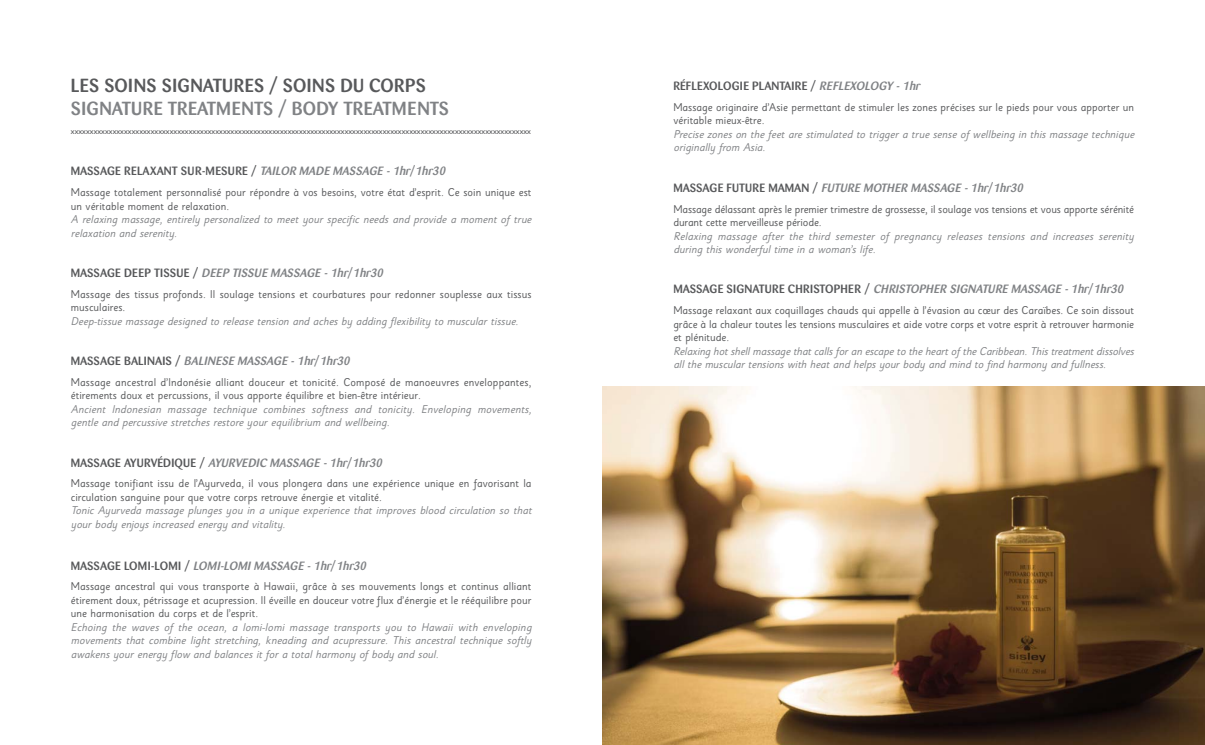
<style>
.page{position:relative;width:1205px;height:745px;background:#fff}
.page>*{position:absolute;margin:0;border:0;box-sizing:border-box;transform-origin:0 0}
.t1{font:500 18.75px "Barmeno";color:#808285}
.t2{font:500 18.75px "Barmeno";letter-spacing:.02em;color:#58595b}
.t3{font:italic 500 11.88px "Barmeno";color:#808285}
.t4{font:500 11.88px "Barmeno";letter-spacing:.02em;color:#58595b}
.t5{font:11.25px/13.5px "Sassoon Sans";color:#58595b}
.t6{font:italic 11.25px/13.5px "Sassoon Sans";color:#808285}
.t7{font:7.5px "U8";letter-spacing:.01em;color:#58595b}
.s1{font-style:italic;color:#808285}
.s2{color:#808285}
.s3{font-style:normal;color:#58595b}
.s4{font-style:normal}
</style>
<div class="page">
<img style="left:602px;top:386px;width:603px;height:358px">
<h1 class="t2" style="left:71px;top:78px;width:356px">LES SOINS SIGNATURES / SOINS DU CORPS</h1>
<h1 class="t1" style="left:71px;top:100px;width:380px">SIGNATURE TREATMENTS / BODY TREATMENTS</h1>
<p class="t7" style="left:71px;top:125px;width:462px">xxxxxxxxxxxxxxxxxxxxxxxxxxxxxxxxxxxxxxxxxxxxxxxxxxxxxxxxxxxxxxxxxxxxxxxxxxxxxxxxxxxxxxxxxxxxxxxxxxxxxxxxxxxxxxxxxxxxxxxxx</p>
<p class="t4" style="left:71px;top:166px;width:378px">MASSAGE RELAXANT SUR-MESURE / <span class="s1">TAILOR MADE MASSAGE -1hr</span><span class="s2">/</span><span class="s1">1hr30</span></p>
<p class="t5" style="left:71px;top:187px;width:462px">Massage totalement personnalisé pour répondre à vos besoins, votre état d’esprit. Ce soin unique est un véritable moment de relaxation.</p>
<p class="t6" style="left:71px;top:214px;width:464px">A relaxing massage, entirely personalized to meet your specific needs and provide a moment of true relaxation and serenity.</p>
<p class="t3" style="left:71px;top:267px;width:316px"><span class="s3">M AS S AG E D E E P T I S S U E /</span> DEEP TISSUE MASSAGE -1hr<span class="s4">/</span> 1hr30</p>
<p class="t5" style="left:71px;top:288px;width:462px">Massage des tissus profonds. Il soulage tensions et courbatures pour redonner souplesse aux tissus musculaires.</p>
<p class="t6" style="left:71px;top:315px;width:451px">Deep-tissue massage designed to release tension and aches by adding flexibility to muscular tissue.</p>
<p class="t3" style="left:71px;top:355px;width:283px"><span class="s3">M AS S AG E BA L I N A I S /</span> BALINESE MASSAGE -1hr<span class="s4">/</span> 1hr30</p>
<p class="t5" style="left:71px;top:376px;width:462px">Massage ancestral d’Indonésie alliant douceur et tonicité. Composé de manoeuvres enveloppantes, étirements doux et percussions, il vous apporte équilibre et bien-être intérieur.</p>
<p class="t6" style="left:71px;top:403px;width:465px">Ancient Indonesian massage technique combines softness and tonicity. Enveloping movements, gentle and percussive stretches restore your equilibrium and wellbeing.</p>
<p class="t3" style="left:71px;top:457px;width:315px"><span class="s3">M AS S AG E AY U RV É D I Q U E /</span> AYURVEDIC MASSAGE -1hr<span class="s4">/</span> 1hr30</p>
<p class="t5" style="left:71px;top:478px;width:462px">Massage tonifiant issu de l’Ayurveda, il vous plongera dans une expérience unique en favorisant la circulation sanguine pour que votre corps retrouve énergie et vitalité.</p>
<p class="t6" style="left:71px;top:505px;width:465px">Tonic Ayurveda massage plunges you in a unique experience that improves blood circulation so that your body enjoys increased energy and vitality.</p>
<p class="t3" style="left:71px;top:560px;width:299px"><span class="s3">M AS SAG E LO M I - LO M I /</span> LOMI-LOMIMASSAGE -1hr<span class="s4">/</span> 1hr30</p>
<p class="t5" style="left:71px;top:581px;width:462px;text-align:justify">Massage ancestral qui vous transporte à Hawaii, grâce à ses mouvements longs et continus alliant étirement doux, pétrissage et acupression. Il éveille en douceur votre flux d’énergie et le rééquilibre pour une harmonisation du corps et de l’esprit.</p>
<p class="t6" style="left:71px;top:621px;width:465px;text-align:justify">Echoing the waves of the ocean, a lomi-lomi massage transports you to Hawaii with enveloping movements that combine light stretching, kneading and acupressure. This ancestral technique softly awakens your energy flow and balances it for a total harmony of body and soul.</p>
<p class="t4" style="left:673px;top:81px;width:250px">RÉFLEXOLOGIE PLANTAIRE / <span class="s1">REFLEXOLOGY -1hr</span></p>
<p class="t5" style="left:673px;top:102px;width:462px">Massage originaire d’Asie permettant de stimuler les zones précises sur le pieds pour vous apporter un véritable mieux-être.</p>
<p class="t6" style="left:673px;top:129px;width:465px">Precise zones on the feet are stimulated to trigger a true sense of wellbeing in this massage technique originally from Asia.</p>
<p class="t3" style="left:673px;top:182px;width:354px"><span class="s3">M AS S AG E F U T U R E M A M A N /</span> FUTURE MOTHER MASSAGE -1hr<span class="s4">/</span> 1hr30</p>
<p class="t5" style="left:673px;top:203px;width:462px">Massage délassant après le premier trimestre de grossesse, il soulage vos tensions et vous apporte sérénité durant cette merveilleuse période.</p>
<p class="t6" style="left:673px;top:230px;width:465px">Relaxing massage after the third semester of pregnancy releases tensions and increases serenity during this wonderful time in a woman’s life.</p>
<p class="t3" style="left:673px;top:284px;width:454px"><span class="s3">M AS S AG E S I G N AT U R E C H R I STO P H E R /</span> CHRISTOPHER SIGNATURE MASSAGE -1hr<span class="s4">/</span> 1hr30</p>
<p class="t5" style="left:673px;top:305px;width:462px;text-align:justify">Massage relaxant aux coquillages chauds qui appelle à l’évasion au cœur des Caraïbes. Ce soin dissout grâce à la chaleur toutes les tensions musculaires et aide votre corps et votre esprit à retrouver harmonie et plénitude.</p>
<p class="t6" style="left:673px;top:345px;width:465px">Relaxing hotshellmassage thatcallsforan escape to the heartof the Caribbean.Thistreatmentdissolves all the muscular tensions with heat and helps your body and mind to find harmony and fullness.</p>
</div>
